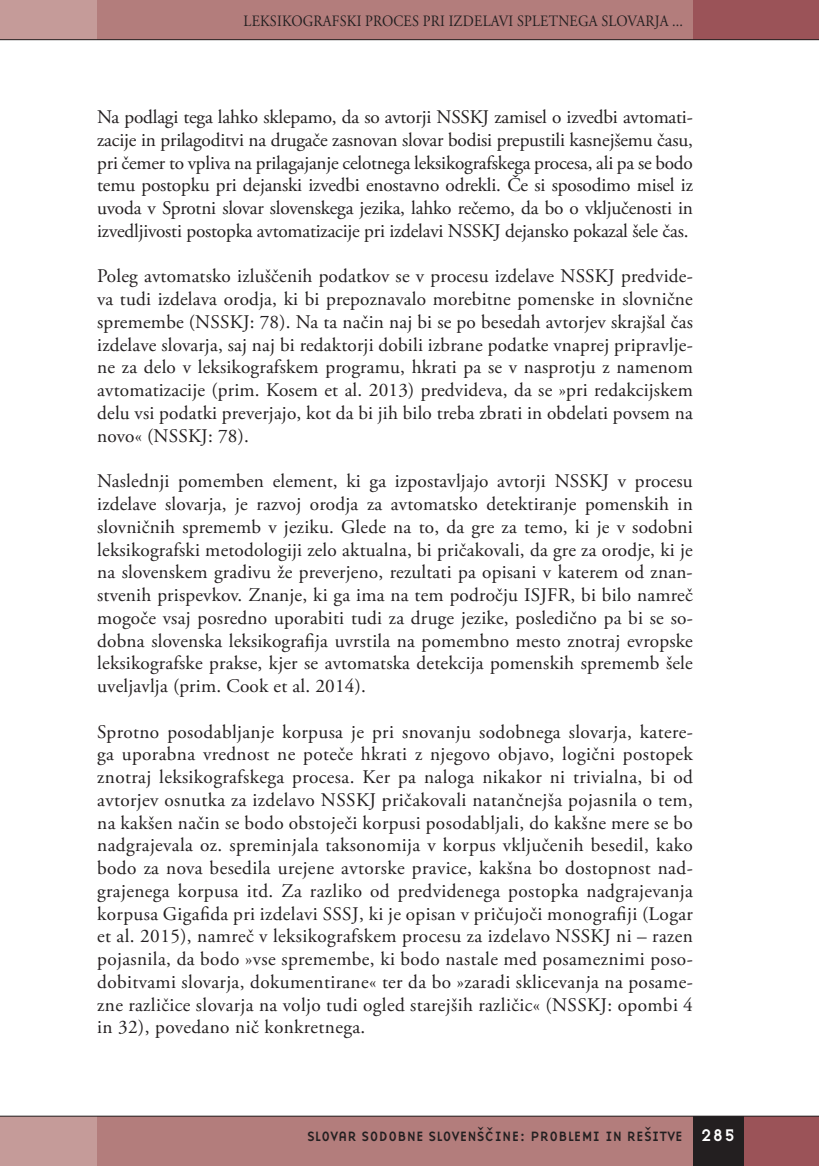
<style>
.page{position:relative;width:819px;height:1166px;background:#fff}
.page>*{position:absolute;margin:0;border:0;box-sizing:border-box;transform-origin:0 0}
.t1{font:19.25px/22.8px "Adobe Garamond Pro";color:#231f20;text-align:justify}
.t2{font:15.75px "Adobe Garamond Pro";letter-spacing:.015em;color:#231f20;scale:.9 1}
.t3{font:14px "Base Nine";color:#231f20}
.s1{font-size:17.5px;color:#fff}
</style>
<div class="page">
<div style="left:97px;top:0;width:596px;height:40px;background:#b37d7c"></div>
<div style="left:72px;top:1116px;width:620px;height:50px;background:#b37d7c"></div>
<div style="left:0;top:1116px;width:97px;height:50px;background:#c59b99"></div>
<div style="left:0;top:0;width:97px;height:40px;background:#c59b99"></div>
<div style="left:743px;top:1116px;width:75px;height:50px;background:#9b5358"></div>
<div style="left:692px;top:1116px;width:51px;height:50px;background:#231f20"></div>
<div style="left:692px;top:0;width:126px;height:40px;background:#9b5358"></div>
<hr style="left:0;top:39px;width:818px;height:1px;background:#231f20">
<hr style="left:0;top:1116px;width:818px;height:1px;background:#231f20">
<p class="t2" style="left:244px;top:11px;width:489px">LEKSIKOGRAFSKI PROCES PRI IZDELAVI SPLETNEGA SLOVARJA ...</p>
<p class="t1" style="left:97px;top:106px;width:597px">Na podlagi tega lahko sklepamo, da so avtorji NSSKJ zamisel o izvedbi avtomati&shy;zacije in prilagoditvi na drugače zasnovan slovar bodisi prepustili kasnejšemu času, pri čemer to vpliva na prilagajanje celotnega leksikografskega procesa, ali pa se bodo temu postopku pri dejanski izvedbi enostavno odrekli. Če si sposodimo misel iz uvoda v Sprotni slovar slovenskega jezika, lahko rečemo, da bo o vključenosti in izvedljivosti postopka avtomatizacije pri izdelavi NSSKJ dejansko pokazal šele čas.</p>
<p class="t1" style="left:97px;top:266px;width:597px">Poleg avtomatsko izluščenih podatkov se v procesu izdelave NSSKJ predvide&shy;va tudi izdelava orodja, ki bi prepoznavalo morebitne pomenske in slovnične spremembe (NSSKJ: 78). Na ta način naj bi se po besedah avtorjev skrajšal čas izdelave slovarja, saj naj bi redaktorji dobili izbrane podatke vnaprej pripravlje&shy;ne za delo v leksikografskem programu, hkrati pa se v nasprotju z namenom avtomatizacije (prim. Kosem et al. 2013) predvideva, da se »pri redakcijskem delu vsi podatki preverjajo, kot da bi jih bilo treba zbrati in obdelati povsem na novo« (NSSKJ: 78).</p>
<p class="t1" style="left:97px;top:470px;width:597px">Naslednji pomemben element, ki ga izpostavljajo avtorji NSSKJ v procesu izdelave slovarja, je razvoj orodja za avtomatsko detektiranje pomenskih in slovničnih sprememb v jeziku. Glede na to, da gre za temo, ki je v sodobni leksikografski metodologiji zelo aktualna, bi pričakovali, da gre za orodje, ki je na slovenskem gradivu že preverjeno, rezultati pa opisani v katerem od znan&shy;stvenih prispevkov. Znanje, ki ga ima na tem področju ISJFR, bi bilo namreč mogoče vsaj posredno uporabiti tudi za druge jezike, posledično pa bi se so&shy;dobna slovenska leksikografija uvrstila na pomembno mesto znotraj evropske leksikografske prakse, kjer se avtomatska detekcija pomenskih sprememb šele uveljavlja (prim. Cook et al. 2014).</p>
<p class="t1" style="left:97px;top:721px;width:597px">Sprotno posodabljanje korpusa je pri snovanju sodobnega slovarja, katere&shy;ga uporabna vrednost ne poteče hkrati z njegovo objavo, logični postopek znotraj leksikografskega procesa. Ker pa naloga nikakor ni trivialna, bi od avtorjev osnutka za izdelavo NSSKJ pričakovali natančnejša pojasnila o tem, na kakšen način se bodo obstoječi korpusi posodabljali, do kakšne mere se bo nadgrajevala oz. spreminjala taksonomija v korpus vključenih besedil, kako bodo za nova besedila urejene avtorske pravice, kakšna bo dostopnost nad&shy;grajenega korpusa itd. Za razliko od predvidenega postopka nadgrajevanja korpusa Gigafida pri izdelavi SSSJ, ki je opisan v pričujoči monografiji (Logar et al. 2015), namreč v leksikografskem procesu za izdelavo NSSKJ ni – razen pojasnila, da bodo »vse spremembe, ki bodo nastale med posameznimi poso&shy;dobitvami slovarja, dokumentirane« ter da bo »zaradi sklicevanja na posame&shy;zne različice slovarja na voljo tudi ogled starejših različic« (NSSKJ: opombi 4 in 32), povedano nič konkretnega.</p>
<p class="t3" style="left:307px;top:1126px;width:430px">SLOVAR SODOBNE SLOVENŠCˇINE: PROBLEMI IN REŠITVE <span class="s1">285</span></p>
</div>
